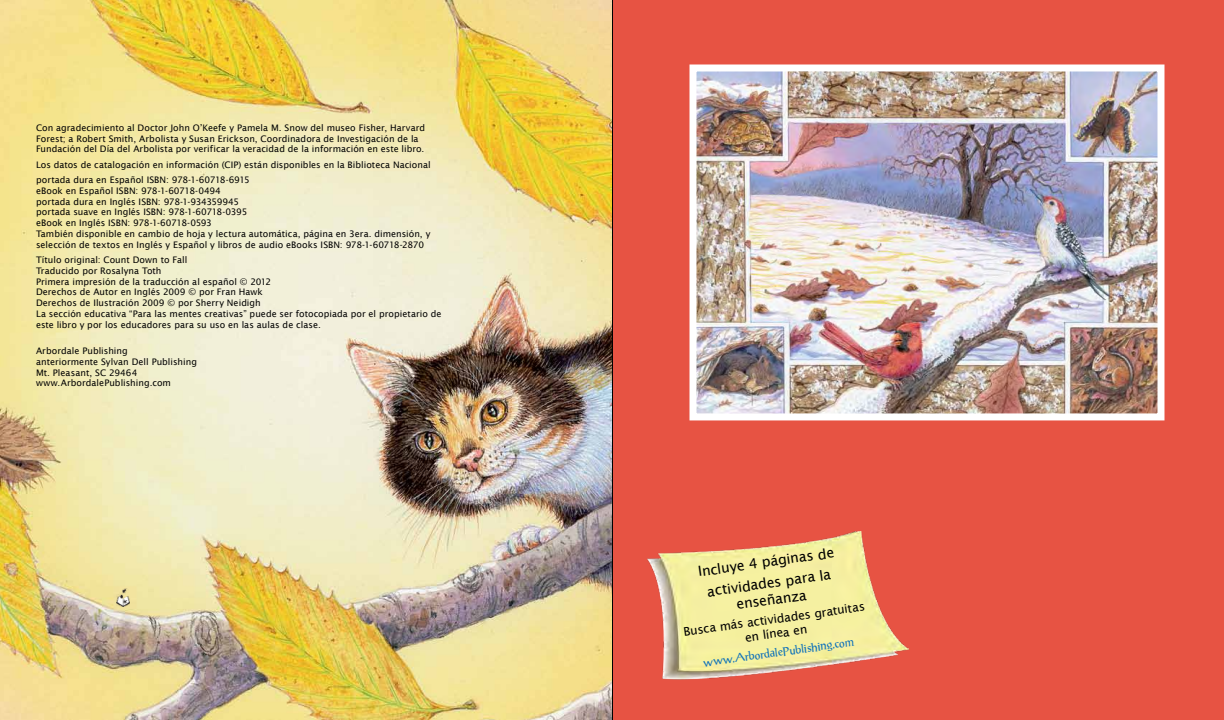
<style>
.page{position:relative;width:1224px;height:720px;background:#fff}
.page>*{position:absolute;margin:0;border:0;box-sizing:border-box;transform-origin:0 0}
.t1{font:14px/21.3px "Lucida Sans";color:#000;text-align:center}
.t2{font:12px/14.4px "Lucida Sans";color:#000;text-align:center}
.t3{font:12px "Post Antiqua";color:#1072ba}
.t4{font:9px/10.8px "Lucida Sans";letter-spacing:.005em;color:#000}
</style>
<div class="page">
<img style="left:0;top:0;width:612px;height:720px">
<div style="left:612px;top:0;width:612px;height:720px;background:#e75343"></div>
<img style="left:648px;top:531px;width:261px;height:152px">
<img style="left:698px;top:72px;width:458px;height:340px">
<div style="left:690px;top:64px;width:474px;height:356px;border:7px solid #fff"></div>
<img style="left:117px;top:588px;width:13px;height:18px">
<p class="t4" style="left:36px;top:122px;width:391px">Con agradecimiento al Doctor John O’Keefe y Pamela M. Snow del museo Fisher, Harvard<br>Forest; a Robert Smith, Arbolista y Susan Erickson, Coordinadora de Investigación de la<br>Fundación del Día del Arbolista por verificar la veracidad de la información en este libro.</p>
<p class="t4" style="left:36px;top:157px;width:396px;line-height:15.3px">Los datos de catalogación en información (CIP) están disponibles en la Biblioteca Nacional portada dura en Español ISBN: 978-1-60718-6915</p>
<p class="t4" style="left:36px;top:185px;width:396px">eBook en Español ISBN: 978-1-60718-0494<br>portada dura en Inglés ISBN: 978-1-934359945<br>portada suave en Inglés ISBN: 978-1-60718-0395<br>eBook en Inglés ISBN: 978-1-60718-0593<br>También disponible en cambio de hoja y lectura automática, página en 3era. dimensión, y selección de textos en Inglés y Español y libros de audio eBooks ISBN: 978-1-60718-2870</p>
<p class="t4" style="left:36px;top:254px;width:407px">Título original: Count Down to Fall<br>Traducido por Rosalyna Toth<br>Primera impresión de la traducción al español © 2012<br>Derechos de Autor en Inglés 2009 © por Fran Hawk<br>Derechos de Ilustración 2009 © por Sherry Neidigh<br>La sección educativa “Para las mentes creativas” puede ser fotocopiada por el propietario de este libro y por los educadores para su uso en las aulas de clase.</p>
<p class="t4" style="left:36px;top:345px;width:163px">Arbordale Publishing<br>anteriormente Sylvan Dell Publishing<br>Mt. Pleasant, SC 29464 www.ArbordalePublishing.com</p>
<h1 class="t1" style="left:697px;top:561px;width:139px;rotate:-8deg">Incluye 4 páginas de actividades para la</h1>
<h1 class="t1" style="left:735px;top:594px;width:72px;rotate:-8deg">enseñanza</h1>
<h2 class="t2" style="left:683px;top:625px;width:185px;rotate:-8deg">Busca más actividades gratuitas en línea en</h2>
<h2 class="t3" style="left:703px;top:656px;width:153px;rotate:-8deg">www.ArbordalePublishing.com</h2>
</div>
